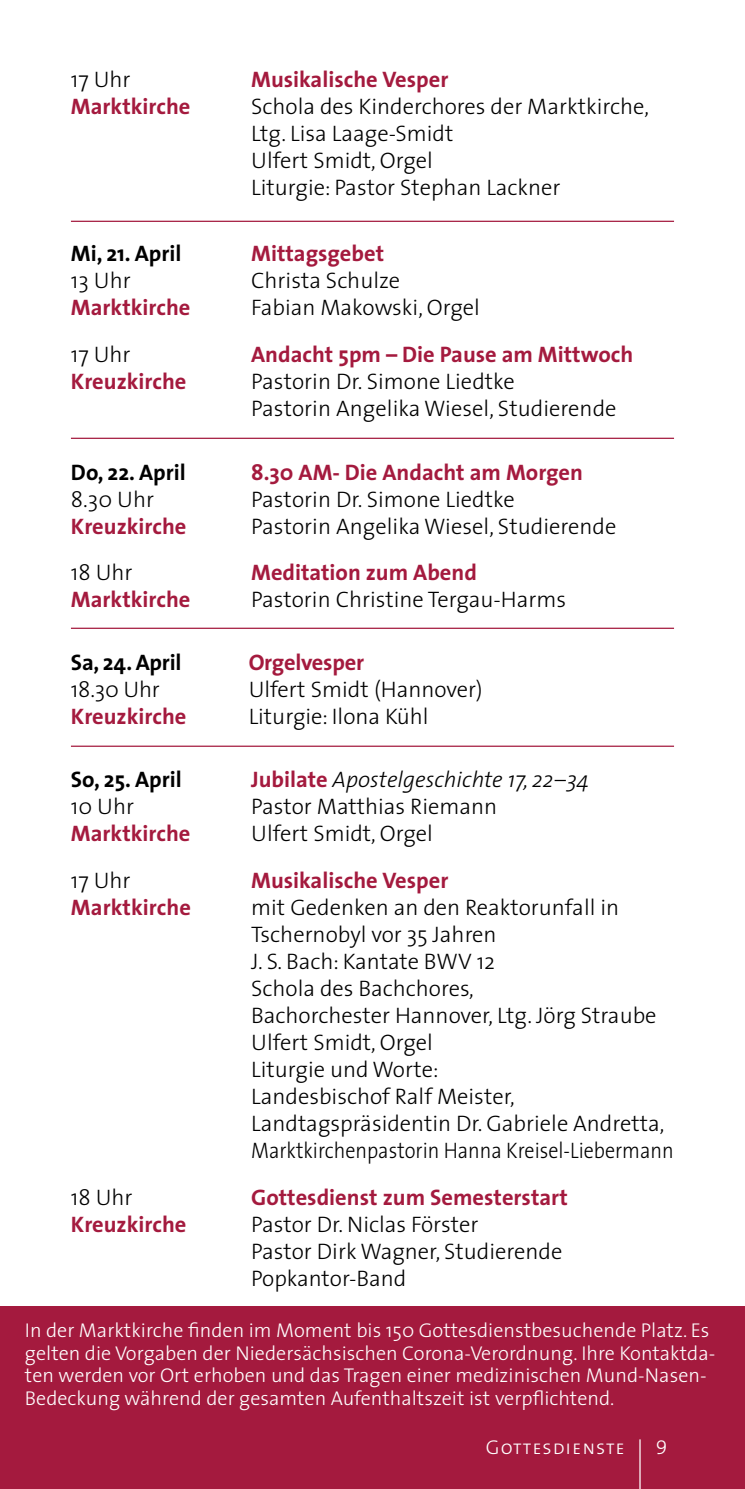
<style>
.page{position:relative;width:745px;height:1489px;background:#fff}
.page>*{position:absolute;margin:0;border:0;box-sizing:border-box;transform-origin:0 0}
.t1{font:300 22.5px/27px "The Sans";color:#000}
.t2{font:700 22.5px "The Sans";color:#a41a3e}
.t3{font:700 22.5px "The Sans";color:#000}
.t4{font:italic 300 22.5px "The Sans";color:#000}
.t5{font:300 20px/22.5px "The Sans";color:#fff}
.t6{font:20px "The Sans Light Caps";letter-spacing:.05em;color:#fff}
.s1{font-weight:700;font-style:normal;color:#a41a3e}
</style>
<div class="page">
<div style="left:0;top:1306px;width:744px;height:182px;background:#a41a3e"></div>
<hr style="left:639px;top:1439px;width:1px;height:49px;background:#fff">
<hr style="left:71px;top:221px;width:602px;height:1px;background:#a41a3e">
<hr style="left:71px;top:437px;width:602px;height:2px;background:#a41a3e">
<hr style="left:71px;top:627px;width:602px;height:2px;background:#a41a3e">
<hr style="left:71px;top:745px;width:602px;height:1px;background:#a41a3e">
<p class="t1" style="left:71px;top:66px;width:61px">17 Uhr</p>
<p class="t2" style="left:251px;top:61px;width:198px">Musikalische Vesper</p>
<p class="t2" style="left:71px;top:88px;width:121px">Marktkirche</p>
<p class="t1" style="left:251px;top:93px;width:399px">Schola des Kinderchores der Marktkirche,<br>Ltg. Lisa Laage-Smidt<br>Ulfert Smidt, Orgel<br>Liturgie: Pastor Stephan Lackner</p>
<p class="t3" style="left:71px;top:235px;width:112px">Mi, 21. April</p>
<p class="t2" style="left:251px;top:235px;width:134px">Mittagsgebet</p>
<p class="t1" style="left:71px;top:266px;width:61px">13 Uhr</p>
<p class="t1" style="left:251px;top:266px;width:150px">Christa Schulze</p>
<p class="t2" style="left:71px;top:289px;width:121px">Marktkirche</p>
<p class="t1" style="left:251px;top:293px;width:230px">Fabian Makowski, Orgel</p>
<p class="t1" style="left:71px;top:340px;width:61px">17 Uhr</p>
<p class="t2" style="left:251px;top:336px;width:383px">Andacht 5pm – Die Pause am Mittwoch</p>
<p class="t2" style="left:71px;top:363px;width:117px">Kreuzkirche</p>
<p class="t1" style="left:251px;top:367px;width:366px">Pastorin Dr. Simone Liedtke<br>Pastorin Angelika Wiesel, Studierende</p>
<p class="t3" style="left:71px;top:453px;width:116px">Do, 22. April</p>
<p class="t2" style="left:251px;top:453px;width:333px">8.30 AM- Die Andacht am Morgen</p>
<p class="t1" style="left:71px;top:485px;width:85px">8.30 Uhr</p>
<p class="t1" style="left:251px;top:485px;width:265px">Pastorin Dr. Simone Liedtke</p>
<p class="t2" style="left:71px;top:507px;width:117px">Kreuzkirche</p>
<p class="t1" style="left:251px;top:512px;width:366px">Pastorin Angelika Wiesel, Studierende</p>
<p class="t1" style="left:71px;top:558px;width:63px">18 Uhr</p>
<p class="t2" style="left:251px;top:554px;width:227px">Meditation zum Abend</p>
<p class="t2" style="left:71px;top:581px;width:121px">Marktkirche</p>
<p class="t1" style="left:251px;top:585px;width:316px">Pastorin Christine Tergau-Harms</p>
<p class="t3" style="left:71px;top:643px;width:112px">Sa, 24. April</p>
<p class="t2" style="left:248px;top:643px;width:117px">Orgelvesper</p>
<p class="t1" style="left:71px;top:675px;width:90px">18.30 Uhr</p>
<p class="t1" style="left:248px;top:675px;width:235px">Ulfert Smidt (Hannover)</p>
<p class="t2" style="left:71px;top:697px;width:117px">Kreuzkirche</p>
<p class="t1" style="left:248px;top:702px;width:181px">Liturgie: Ilona Kühl</p>
<p class="t3" style="left:71px;top:760px;width:112px">So, 25. April</p>
<p class="t4" style="left:251px;top:761px;width:339px"><span class="s1">Jubilate</span> Apostelgeschichte 17, 22–34</p>
<p class="t1" style="left:71px;top:792px;width:65px">10 Uhr</p>
<p class="t1" style="left:251px;top:792px;width:247px">Pastor Matthias Riemann</p>
<p class="t2" style="left:71px;top:814px;width:121px">Marktkirche</p>
<p class="t1" style="left:251px;top:819px;width:183px">Ulfert Smidt, Orgel</p>
<p class="t1" style="left:71px;top:865px;width:61px">17 Uhr</p>
<p class="t2" style="left:251px;top:861px;width:198px">Musikalische Vesper</p>
<p class="t2" style="left:71px;top:888px;width:121px">Marktkirche</p>
<p class="t1" style="left:251px;top:892px;width:424px">mit Gedenken an den Reaktorunfall in<br>Tschernobyl vor 35 Jahren<br>J. S. Bach: Kantate BWV 12<br>Schola des Bachchores,<br>Bachorchester Hannover, Ltg. Jörg Straube<br>Ulfert Smidt, Orgel<br>Liturgie und Worte:<br>Landesbischof Ralf Meister,<br>Landtagspräsidentin Dr. Gabriele Andretta,<br>Marktkirchenpastorin Hanna Kreisel-Liebermann</p>
<p class="t1" style="left:71px;top:1182px;width:63px">18 Uhr</p>
<p class="t2" style="left:251px;top:1178px;width:318px">Gottesdienst zum Semesterstart</p>
<p class="t2" style="left:71px;top:1205px;width:117px">Kreuzkirche</p>
<p class="t1" style="left:251px;top:1209px;width:312px">Pastor Dr. Niclas Förster<br>Pastor Dirk Wagner, Studierende<br>Popkantor-Band</p>
<p class="t5" style="left:25px;top:1318px;width:691px">In der Marktkirche finden im Moment bis 150 Gottesdienstbesuchende Platz. Es gelten die Vorgaben der Niedersächsischen Corona-Verordnung. Ihre Kontaktda&shy;ten werden vor Ort erhoben und das Tragen einer medizinischen Mund-Nasen-Bedeckung während der gesamten Aufenthaltszeit ist verpflichtend.</p>
<p class="t6" style="left:485px;top:1430px;width:140px">Gottesdienste</p>
<p class="t6" style="left:655px;top:1430px;width:13px">9</p>
</div>
